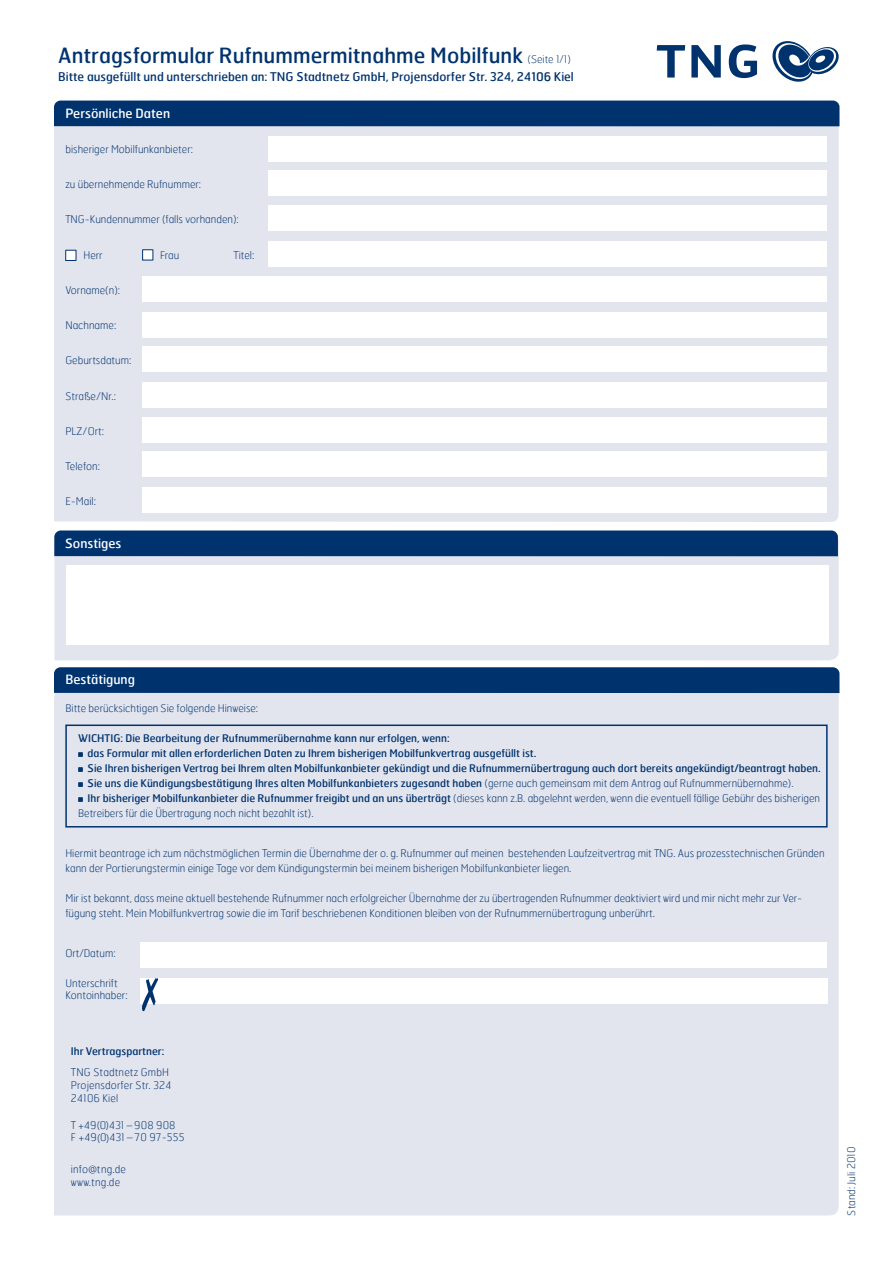
<style>
.page{position:relative;width:893px;height:1263px;background:#fff}
.page>*{position:absolute;margin:0;border:0;box-sizing:border-box;transform-origin:0 0}
.t1{font:21px "Hermes";color:#00336e}
.t2{font:12.75px "Hermes";color:#fff}
.t3{font:12px "Hermes";color:#00336e}
.t4{font:100 10.5px/12.6px "Hermes";color:#00336e}
.t5{font:10.5px "Hermes";color:#00336e}
.s1{font-weight:100;font-size:10.5px}
.s2{font-weight:100}
.s3{font-weight:400}
</style>
<div class="page">
<svg style="left:772px;top:41px;width:67px;height:41px"></svg>
<svg style="left:657px;top:45px;width:28px;height:33px"></svg>
<svg style="left:691px;top:45px;width:30px;height:33px"></svg>
<svg style="left:729px;top:44px;width:28px;height:34px"></svg>
<div style="left:54px;top:105px;width:786px;height:417px;background:#e2e4ee"></div>
<div style="left:268px;top:136px;width:558px;height:26px;background:#fff"></div>
<div style="left:268px;top:206px;width:558px;height:25px;background:#fff"></div>
<div style="left:142px;top:277px;width:684px;height:25px;background:#fff"></div>
<div style="left:142px;top:312px;width:684px;height:25px;background:#fff"></div>
<div style="left:142px;top:346px;width:684px;height:26px;background:#fff"></div>
<div style="left:142px;top:382px;width:684px;height:25px;background:#fff"></div>
<div style="left:142px;top:417px;width:684px;height:25px;background:#fff"></div>
<div style="left:142px;top:487px;width:684px;height:25px;background:#fff"></div>
<div style="left:142px;top:452px;width:684px;height:25px;background:#fff"></div>
<div style="left:268px;top:171px;width:558px;height:25px;background:#fff"></div>
<svg style="left:65px;top:249px;width:12px;height:12px"></svg>
<svg style="left:142px;top:249px;width:12px;height:12px"></svg>
<div style="left:54px;top:101px;width:785px;height:25px;background:#00336e"></div>
<div style="left:54px;top:693px;width:785px;height:522px;background:#e2e4ee"></div>
<div style="left:54px;top:667px;width:785px;height:26px;background:#00336e"></div>
<svg style="left:78px;top:752px;width:5px;height:5px"></svg>
<svg style="left:78px;top:767px;width:5px;height:5px"></svg>
<svg style="left:78px;top:782px;width:5px;height:5px"></svg>
<svg style="left:78px;top:797px;width:5px;height:5px"></svg>
<div style="left:140px;top:942px;width:686px;height:26px;background:#fff"></div>
<div style="left:140px;top:978px;width:688px;height:25px;background:#fff"></div>
<svg style="left:142px;top:978px;width:16px;height:33px"></svg>
<div style="left:54px;top:539px;width:785px;height:121px;background:#e2e4ee"></div>
<div style="left:67px;top:565px;width:762px;height:80px;background:#fff"></div>
<div style="left:54px;top:530px;width:784px;height:26px;background:#00336e"></div>
<div style="left:65px;top:724px;width:763px;height:103px;border:2px solid #00336e"></div>
<div style="left:268px;top:241px;width:558px;height:25px;background:#fff"></div>
<h1 class="t1" style="left:58px;top:42px;width:514px">Antragsformular Rufnummermitnahme Mobilfunk <span class="s1">(Seite 1/1)</span></h1>
<p class="t3" style="left:58px;top:69px;width:517px">Bitte ausgefüllt und unterschrieben an: TNG Stadtnetz GmbH, Projensdorfer Str. 324, 24106 Kiel</p>
<p class="t2" style="left:65px;top:105px;width:106px">Persönliche Daten</p>
<p class="t4" style="left:65px;top:142px;width:129px">bisheriger Mobilfunkanbieter:</p>
<p class="t4" style="left:65px;top:178px;width:137px">zu übernehmende Rufnummer:</p>
<p class="t4" style="left:65px;top:213px;width:175px">TNG-Kundennummer (falls vorhanden):</p>
<p class="t4" style="left:83px;top:248px;width:21px">Herr</p>
<p class="t4" style="left:160px;top:248px;width:21px">Frau</p>
<p class="t4" style="left:233px;top:248px;width:22px">Titel:</p>
<p class="t4" style="left:65px;top:283px;width:56px">Vorname(n):</p>
<p class="t4" style="left:65px;top:319px;width:52px">Nachname:</p>
<p class="t4" style="left:65px;top:354px;width:67px">Geburtsdatum:</p>
<p class="t4" style="left:65px;top:389px;width:52px">Straße/Nr.:</p>
<p class="t4" style="left:65px;top:424px;width:40px">PLZ/Ort:</p>
<p class="t4" style="left:65px;top:460px;width:36px">Telefon:</p>
<p class="t4" style="left:65px;top:495px;width:32px">E-Mail:</p>
<p class="t2" style="left:65px;top:535px;width:58px">Sonstiges</p>
<p class="t2" style="left:65px;top:671px;width:71px">Bestätigung</p>
<p class="t4" style="left:65px;top:701px;width:194px">Bitte berücksichtigen Sie folgende Hinweise:</p>
<p class="t5" style="left:78px;top:731px;width:373px">WICHTIG: Die Bearbeitung der Rufnummerübernahme kann nur erfolgen, wenn:</p>
<p class="t5" style="left:88px;top:746px;width:450px">das Formular mit allen erforderlichen Daten zu Ihrem bisherigen Mobilfunkvertrag ausgefüllt ist.</p>
<p class="t5" style="left:88px;top:761px;width:734px">Sie Ihren bisherigen Vertrag bei Ihrem alten Mobilfunkanbieter gekündigt und die Rufnummernübertragung auch dort bereits angekündigt/beantragt haben.</p>
<p class="t5" style="left:88px;top:776px;width:707px">Sie uns die Kündigungsbestätigung Ihres alten Mobilfunkanbieters zugesandt haben <span class="s2">(gerne auch gemeinsam mit dem Antrag auf Rufnummernübernahme).</span></p>
<p class="t4" style="left:88px;top:791px;width:734px"><span class="s3">Ihr bisheriger Mobilfunkanbieter die Rufnummer freigibt und an uns überträgt</span> (dieses kann z.B. abgelehnt werden, wenn die eventuell fällige Gebühr des bisherigen</p>
<p class="t4" style="left:78px;top:806px;width:237px">Betreibers für die Übertragung noch nicht bezahlt ist).</p>
<p class="t4" style="left:65px;top:845px;width:761px;line-height:15px">Hiermit beantrage ich zum nächstmöglichen Termin die Übernahme der o. g. Rufnummer auf meinen bestehenden Laufzeitvertrag mit TNG. Aus prozesstechnischen Gründen kann der Portierungstermin einige Tage vor dem Kündigungstermin bei meinem bisherigen Mobilfunkanbieter liegen.</p>
<p class="t4" style="left:65px;top:890px;width:737px;line-height:15px">Mir ist bekannt, dass meine aktuell bestehende Rufnummer nach erfolgreicher Übernahme der zu übertragenden Rufnummer deaktiviert wird und mir nicht mehr zur Ver&shy;fügung steht. Mein Mobilfunkvertrag sowie die im Tarif beschriebenen Konditionen bleiben von der Rufnummernübertragung unberührt.</p>
<p class="t4" style="left:65px;top:946px;width:52px">Ort/Datum:</p>
<p class="t4" style="left:65px;top:976px;width:64px">Unterschrift<br>Kontoinhaber:</p>
<p class="t5" style="left:71px;top:1045px;width:95px">Ihr Vertragspartner:</p>
<p class="t4" style="left:71px;top:1066px;width:102px">TNG Stadtnetz GmbH<br>Projensdorfer Str. 324<br>24106 Kiel</p>
<p class="t4" style="left:71px;top:1118px;width:115px">T +49(0)431–908 908<br>F +49(0)431–70 97-555</p>
<p class="t4" style="left:71px;top:1162px;width:57px">info@tng.de www.tng.de</p>
<p class="t4" style="left:845px;top:1215px;width:70px;rotate:-90deg">Stand: Juli 2010</p>
</div>
